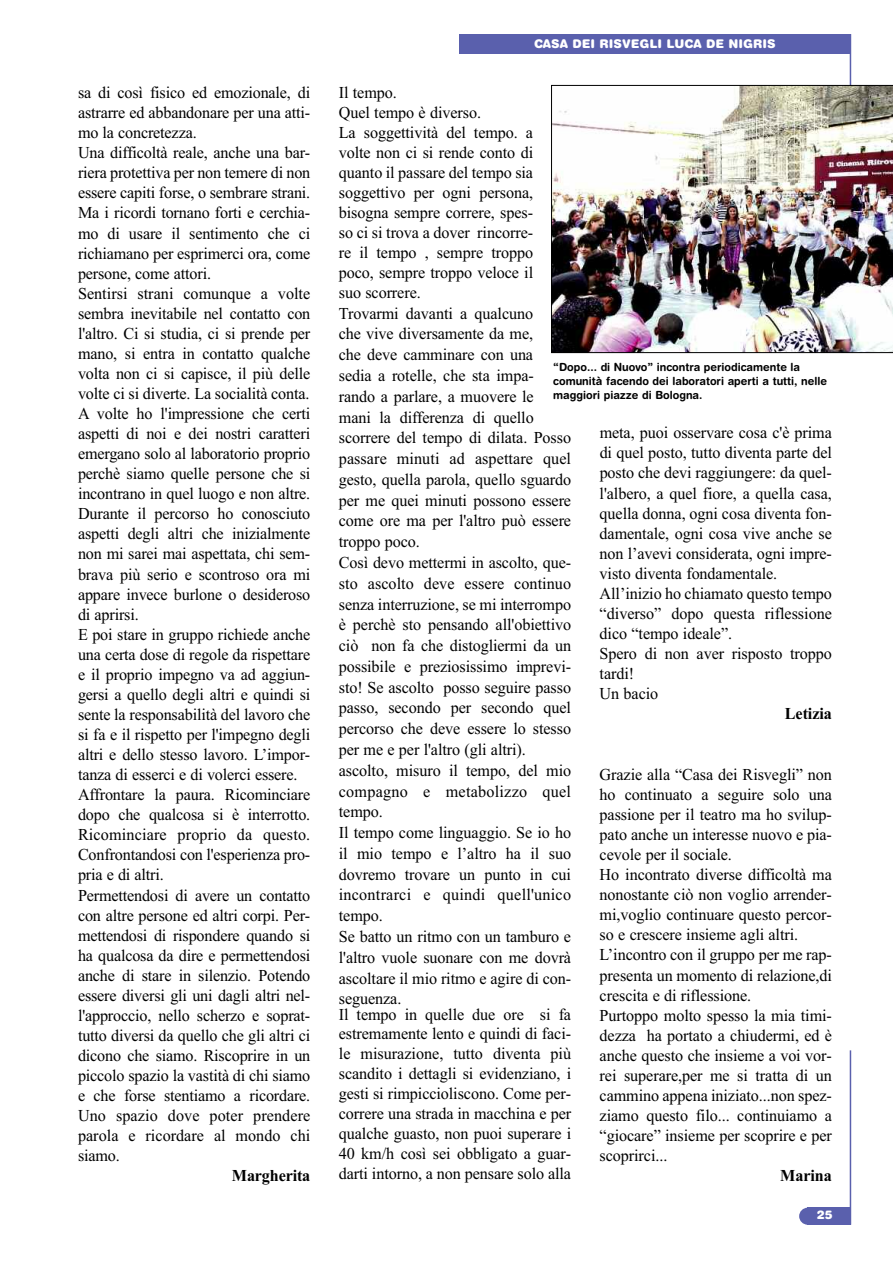
<style>
.page{position:relative;width:893px;height:1263px;background:#fff}
.page>*{position:absolute;margin:0;border:0;box-sizing:border-box;transform-origin:0 0}
.t1{font:16.65px/20.1px "Times New Roman";letter-spacing:-.005em;color:#000}
.t2{font:700 16.65px "Times New Roman";letter-spacing:-.005em;color:#000}
.t3{font:900 12px "Helvetica Rounded";color:#fff}
.t4{font:700 11.25px/14.2px "Helvetica Rounded";color:#000;scale:.96 1}
</style>
<div class="page">
<div style="left:807px;top:1208px;width:43px;height:17px;background:#5a60ad"></div>
<div style="left:799px;top:1208px;width:51px;height:17px;background:#5a60ad;border-radius:9px"></div>
<hr style="left:850px;top:34px;width:1px;height:179px;background:#5a60ad">
<hr style="left:850px;top:1050px;width:1px;height:175px;background:#5a60ad">
<div style="left:459px;top:34px;width:391px;height:20px;background:#5a60ad"></div>
<img style="left:551px;top:85px;width:342px;height:268px">
<p class="t1" style="left:78px;top:82px;width:234px">sa di così fisico ed emozionale, di astrarre ed abbandonare per una atti&shy;mo la concretezza.<br>Una difficoltà reale, anche una bar&shy;riera protettiva per non temere di non essere capiti forse, o sembrare strani.<br>Ma i ricordi tornano forti e cerchia&shy;mo di usare il sentimento che ci richiamano per esprimerci ora, come persone, come attori.<br>Sentirsi strani comunque a volte sembra inevitabile nel contatto con l'altro. Ci si studia, ci si prende per mano, si entra in contatto qualche volta non ci si capisce, il più delle volte ci si diverte. La socialità conta.<br>A volte ho l'impressione che certi aspetti di noi e dei nostri caratteri emergano solo al laboratorio proprio perchè siamo quelle persone che si incontrano in quel luogo e non altre.<br>Durante il percorso ho conosciuto aspetti degli altri che inizialmente non mi sarei mai aspettata, chi sem&shy;brava più serio e scontroso ora mi appare invece burlone o desideroso di aprirsi.<br>E poi stare in gruppo richiede anche una certa dose di regole da rispettare e il proprio impegno va ad aggiun&shy;gersi a quello degli altri e quindi si sente la responsabilità del lavoro che si fa e il rispetto per l'impegno degli altri e dello stesso lavoro. L’impor&shy;tanza di esserci e di volerci essere.<br>Affrontare la paura. Ricominciare dopo che qualcosa si è interrotto.<br>Ricominciare proprio da questo.<br>Confrontandosi con l'esperienza pro&shy;pria e di altri.<br>Permettendosi di avere un contatto con altre persone ed altri corpi. Per&shy;mettendosi di rispondere quando si ha qualcosa da dire e permettendosi anche di stare in silenzio. Potendo essere diversi gli uni dagli altri nel&shy;l'approccio, nello scherzo e soprat&shy;tutto diversi da quello che gli altri ci dicono che siamo. Riscoprire in un piccolo spazio la vastità di chi siamo e che forse stentiamo a ricordare.<br>Uno spazio dove poter prendere parola e ricordare al mondo chi siamo.</p>
<p class="t2" style="left:232px;top:1166px;width:80px">Margherita</p>
<p class="t3" style="left:534px;top:40px;width:243px">CASA DEI RISVEGLI LUCA DE NIGRIS</p>
<p class="t1" style="left:339px;top:82px;width:234px;line-height:20.5px">Il tempo.<br>Quel tempo è diverso.<br>La soggettività del tempo. a<br>volte non ci si rende conto di quanto il passare del tempo sia soggettivo per ogni persona, bisogna sempre correre, spes-<br>so ci si trova a dover rincorre-<br>re il tempo , sempre troppo poco, sempre troppo veloce il<br>suo scorrere.<br>Trovarmi davanti a qualcuno<br>che vive diversamente da me,<br>che deve camminare con una<br>sedia a rotelle, che sta impa&shy;rando a parlare, a muovere le<br>mani la differenza di quello scorrere del tempo di dilata. Posso passare minuti ad aspettare quel gesto, quella parola, quello sguardo per me quei minuti possono essere come ore ma per l'altro può essere troppo poco.<br>Così devo mettermi in ascolto, que&shy;sto ascolto deve essere continuo senza interruzione, se mi interrompo è perchè sto pensando all'obiettivo ciò non fa che distogliermi da un possibile e preziosissimo imprevi&shy;sto! Se ascolto posso seguire passo passo, secondo per secondo quel percorso che deve essere lo stesso per me e per l'altro (gli altri). ascolto, misuro il tempo, del mio compagno e metabolizzo quel tempo.<br>Il tempo come linguaggio. Se io ho il mio tempo e l’altro ha il suo dovremo trovare un punto in cui incontrarci e quindi quell'unico tempo.<br>Se batto un ritmo con un tamburo e l'altro vuole suonare con me dovrà ascoltare il mio ritmo e agire di con&shy;seguenza.</p>
<p class="t1" style="left:339px;top:1004px;width:234px;text-align:justify">Il tempo in quelle due ore si fa estremamente lento e quindi di faci&shy;le misurazione, tutto diventa più scandito i dettagli si evidenziano, i gesti si rimpiccioliscono. Come per&shy;correre una strada in macchina e per qualche guasto, non puoi superare i 40 km/h così sei obbligato a guar&shy;darti intorno, a non pensare solo alla</p>
<p class="t4" style="left:553px;top:361px;width:287px">“Dopo... di Nuovo” incontra periodicamente la comunità facendo dei laboratori aperti a tutti, nelle maggiori piazze di Bologna.</p>
<p class="t1" style="left:600px;top:422px;width:234px">meta, puoi osservare cosa c'è prima di quel posto, tutto diventa parte del posto che devi raggiungere: da quel&shy;l'albero, a quel fiore, a quella casa, quella donna, ogni cosa diventa fon&shy;damentale, ogni cosa vive anche se non l’avevi considerata, ogni impre&shy;visto diventa fondamentale.<br>All’inizio ho chiamato questo tempo “diverso” dopo questa riflessione dico “tempo ideale”.<br>Spero di non aver risposto troppo tardi!<br>Un bacio</p>
<p class="t2" style="left:785px;top:704px;width:49px">Letizia</p>
<p class="t1" style="left:600px;top:764px;width:234px">Grazie alla “Casa dei Risvegli” non ho continuato a seguire solo una passione per il teatro ma ho svilup&shy;pato anche un interesse nuovo e pia&shy;cevole per il sociale.<br>Ho incontrato diverse difficoltà ma nonostante ciò non voglio arrender&shy;mi,voglio continuare questo percor&shy;so e crescere insieme agli altri.<br>L’incontro con il gruppo per me rap&shy;presenta un momento di relazione,di crescita e di riflessione.<br>Purtoppo molto spesso la mia timi&shy;dezza ha portato a chiudermi, ed è anche questo che insieme a voi vor&shy;rei superare,per me si tratta di un cammino appena iniziato...non spez&shy;ziamo questo filo... continuiamo a “giocare” insieme per scoprire e per scoprirci...</p>
<p class="t2" style="left:780px;top:1166px;width:53px">Marina</p>
<p class="t3" style="left:817px;top:1211px;width:18px">25</p>
</div>
